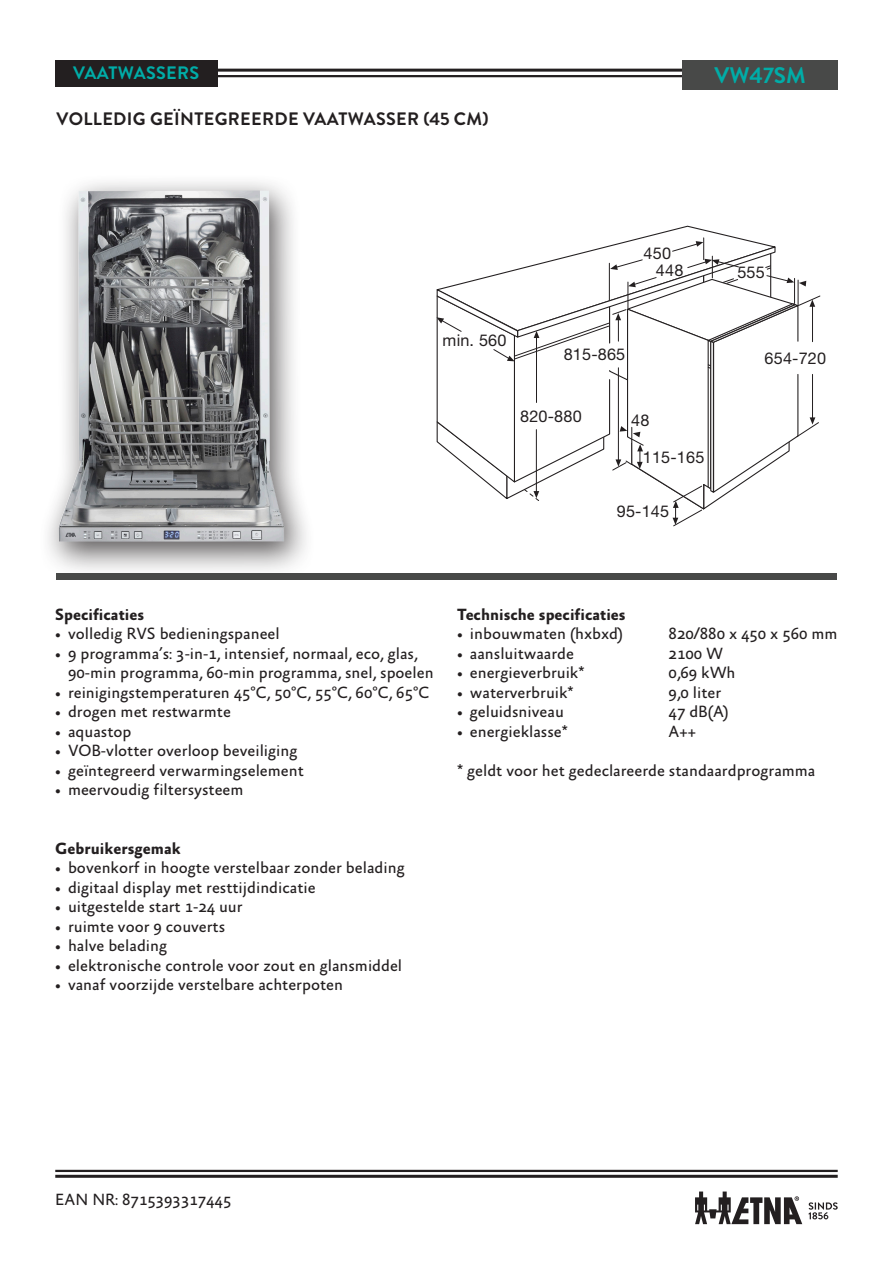
<style>
.page{position:relative;width:893px;height:1263px;background:#fff}
.page>*{position:absolute;margin:0;border:0;box-sizing:border-box;transform-origin:0 0}
.Kop{font:700 22.5px "Brandon Grotesque";color:#00ada8}
.Kop-2{font:700 18px "Brandon Grotesque";letter-spacing:.02em;color:#231f20}
.Kop-3{font:700 18px "Brandon Grotesque";letter-spacing:.02em;color:#00ada8}
.EAN_nr{font:16.5px/19.5px "Absara Sans";color:#231f20}
.producttekst_tussenk{font:700 16.5px "Absara Sans";color:#231f20}
.EAN_NR_nieuwe_basis{font:16.5px "Absara Sans";color:#231f20}
.t1{font:16.2px "Helvetica Neue";letter-spacing:.01em;color:#231f20}
</style>
<div class="page">
<hr style="left:55px;top:69px;width:783px;height:3px;background:#231f20">
<hr style="left:55px;top:1175px;width:783px;height:3px;background:#231f20">
<hr style="left:55px;top:1170px;width:783px;height:2px;background:#231f20">
<hr style="left:55px;top:75px;width:783px;height:2px;background:#231f20">
<svg style="left:808px;top:1202px;width:30px;height:17px"></svg>
<svg style="left:695px;top:1191px;width:107px;height:33px"></svg>
<div style="left:682px;top:60px;width:156px;height:30px;background:#484948"></div>
<div style="left:39px;top:173px;width:277px;height:405px;background:#231f20;opacity:.75"></div>
<img style="left:59px;top:190px;width:225px;height:352px">
<svg style="left:436px;top:225px;width:384px;height:301px"></svg>
<div style="left:56px;top:573px;width:781px;height:7px;background:#484948"></div>
<div style="left:55px;top:60px;width:163px;height:26px;background:#231f20"></div>
<p class="Kop-3" style="left:64px;top:61px;width:122px">KOOKPLATEN</p>
<p class="Kop" style="left:714px;top:59px;width:93px">VW47SM</p>
<p class="Kop-3" style="left:73px;top:61px;width:128px">VAATWASSERS</p>
<p class="Kop-2" style="left:56px;top:106px;width:434px">VOLLEDIG GEÏNTEGREERDE VAATWASSER (45 CM)</p>
<p class="t1" style="left:644px;top:243px;width:29px">450</p>
<p class="t1" style="left:656px;top:260px;width:29px">448</p>
<p class="t1" style="left:443px;top:330px;width:65px">min. 560</p>
<p class="t1" style="left:564px;top:345px;width:63px">815-865</p>
<p class="t1" style="left:520px;top:407px;width:63px">820-880</p>
<p class="t1" style="left:631px;top:410px;width:20px">48</p>
<p class="t1" style="left:643px;top:447px;width:63px">115-165</p>
<p class="t1" style="left:617px;top:502px;width:54px">95-145</p>
<p class="t1" style="left:737px;top:263px;width:29px">555</p>
<p class="t1" style="left:765px;top:348px;width:63px">654-720</p>
<p class="producttekst_tussenk" style="left:55px;top:605px;width:90px">Specificaties</p>
<p class="EAN_nr" style="left:55px;top:625px;width:226px">• volledig RVS bedieningspaneel</p>
<p class="EAN_nr" style="left:68px;top:644px;width:367px;text-indent:-13px">• 9 programma’s: 3-in-1, intensief, normaal, eco, glas,<br>90-min programma, 60-min programma, snel, spoelen</p>
<p class="EAN_nr" style="left:55px;top:683px;width:376px">• reinigingstemperaturen 45°C, 50°C, 55°C, 60°C, 65°C</p>
<p class="EAN_nr" style="left:55px;top:703px;width:177px">• drogen met restwarmte</p>
<p class="EAN_nr" style="left:55px;top:722px;width:78px">• aquastop</p>
<p class="EAN_nr" style="left:55px;top:742px;width:244px">• VOB-vlotter overloop beveiliging</p>
<p class="EAN_nr" style="left:55px;top:761px;width:250px">• geïntegreerd verwarmingselement</p>
<p class="EAN_nr" style="left:55px;top:781px;width:190px">• meervoudig filtersysteem</p>
<p class="producttekst_tussenk" style="left:55px;top:839px;width:127px">Gebruikersgemak</p>
<p class="EAN_nr" style="left:55px;top:859px;width:351px">• bovenkorf in hoogte verstelbaar zonder belading</p>
<p class="EAN_nr" style="left:55px;top:878px;width:262px">• digitaal display met resttijdindicatie</p>
<p class="EAN_nr" style="left:55px;top:898px;width:189px">• uitgestelde start 1-24 uur</p>
<p class="EAN_nr" style="left:55px;top:917px;width:171px">• ruimte voor 9 couverts</p>
<p class="EAN_nr" style="left:55px;top:937px;width:113px">• halve belading</p>
<p class="EAN_nr" style="left:55px;top:956px;width:348px">• elektronische controle voor zout en glansmiddel</p>
<p class="EAN_nr" style="left:55px;top:976px;width:289px">• vanaf voorzijde verstelbare achterpoten</p>
<p class="producttekst_tussenk" style="left:457px;top:605px;width:170px">Technische specificaties</p>
<p class="EAN_nr" style="left:457px;top:625px;width:168px">• inbouwmaten (hxbxd)</p>
<p class="EAN_nr" style="left:669px;top:625px;width:171px">820/880 x 450 x 560 mm</p>
<p class="EAN_nr" style="left:457px;top:644px;width:118px">• aansluitwaarde</p>
<p class="EAN_nr" style="left:669px;top:644px;width:56px">2100 W</p>
<p class="EAN_nr" style="left:457px;top:664px;width:129px">• energieverbruik*</p>
<p class="EAN_nr" style="left:669px;top:664px;width:68px">0,69 kWh</p>
<p class="EAN_nr" style="left:457px;top:683px;width:118px">• waterverbruik*</p>
<p class="EAN_nr" style="left:669px;top:683px;width:54px">9,0 liter</p>
<p class="EAN_nr" style="left:457px;top:703px;width:108px">• geluidsniveau</p>
<p class="EAN_nr" style="left:669px;top:703px;width:62px">47 dB(A)</p>
<p class="EAN_nr" style="left:457px;top:722px;width:112px">• energieklasse*</p>
<p class="EAN_nr" style="left:669px;top:722px;width:29px">A++</p>
<p class="EAN_nr" style="left:457px;top:761px;width:360px">* geldt voor het gedeclareerde standaardprogramma</p>
<p class="EAN_NR_nieuwe_basis" style="left:55px;top:1190px;width:178px">EAN NR: 8715393317445</p>
</div>
